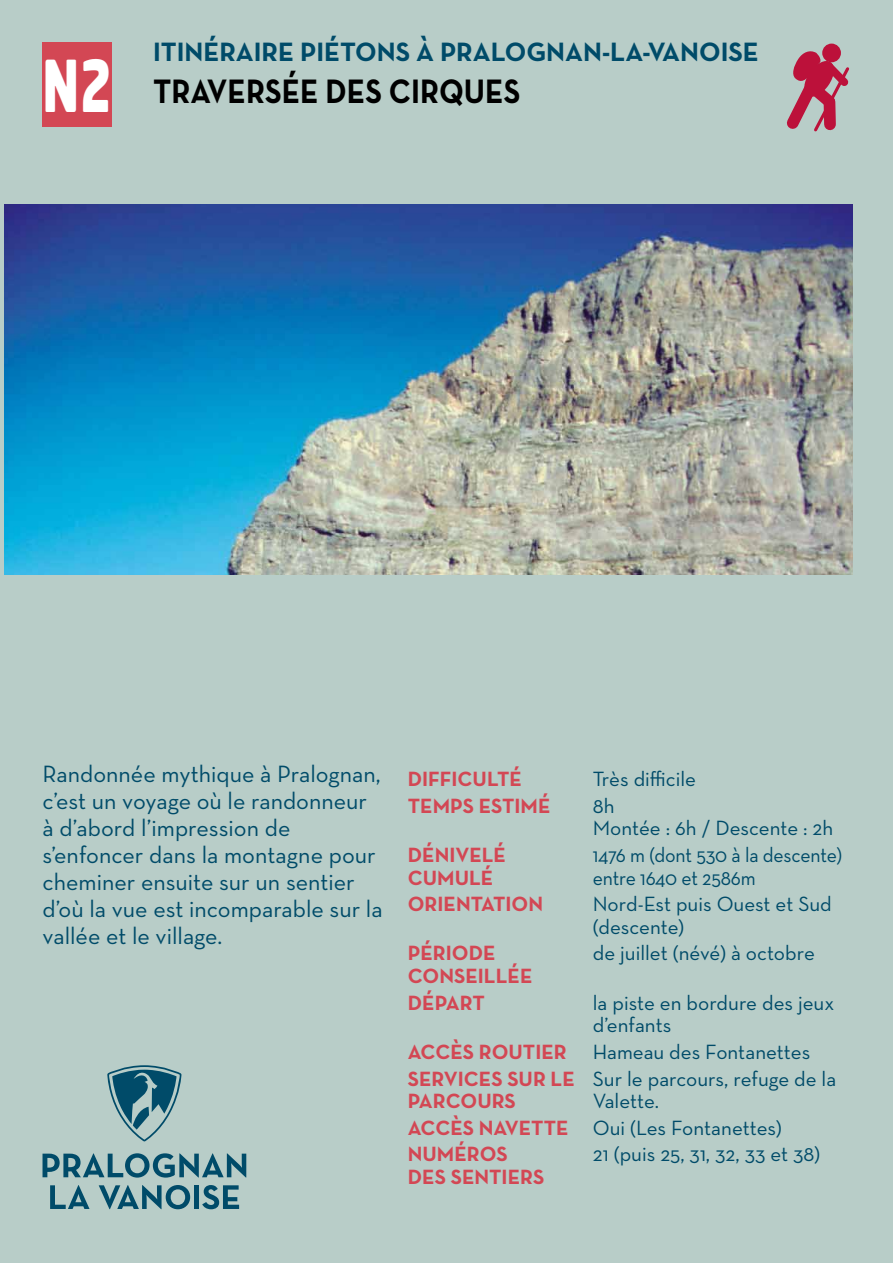
<style>
.page{position:relative;width:893px;height:1263px;background:#b8cdc8}
.page>*{position:absolute;margin:0;border:0;box-sizing:border-box;transform-origin:0 0}
.t1{font:900 70.5px "Neo Sans Std";color:#fff;scale:.7 1}
.t2{font:700 34.5px "Neutra Text";color:#000;scale:.9 1}
.t3{font:700 27px "Neutra Text";color:#004b69}
.t4{font:24px/27px "Neutra Text";color:#004b69}
.t5{font:21px/22.5px "Neutra Text";color:#004b69}
.t6{font:700 21px/22.5px "Neutra Text";color:#d34754}
.t7{font:21px/22.5px "Neutra Text";color:#004b69;scale:.94 1}
.s1{font-weight:400;color:#004b69}
</style>
<div class="page">
<svg style="left:43px;top:1153px;width:203px;height:24px"></svg>
<svg style="left:50px;top:1185px;width:40px;height:24px"></svg>
<svg style="left:99px;top:1185px;width:91px;height:24px"></svg>
<div style="left:194px;top:1185px;width:5px;height:24px;background:#004b69"></div>
<svg style="left:202px;top:1185px;width:37px;height:24px"></svg>
<svg style="left:107px;top:1065px;width:74px;height:76px"></svg>
<div style="left:43px;top:43px;width:69px;height:84px;background:#d34754"></div>
<div style="left:822px;top:44px;width:19px;height:18px;background:#bc113a;border-radius:50%"></div>
<svg style="left:787px;top:49px;width:62px;height:83px"></svg>
<img style="left:4px;top:204px;width:849px;height:371px">
<h1 class="t1" style="left:43px;top:40px;width:101px">N2</h1>
<p class="t3" style="left:153px;top:35px;width:607px">ITINÉRAIRE PIÉTONS À PRALOGNAN-LA-VANOISE</p>
<h2 class="t2" style="left:153px;top:70px;width:410px">TRAVERSÉE DES CIRQUES</h2>
<p class="t4" style="left:43px;top:760px;width:342px">Randonnée mythique à Pralognan, c’est un voyage où le randonneur à d’abord l’impression de s’enfoncer dans la montagne pour cheminer ensuite sur un sentier d’où la vue est incomparable sur la vallée et le village.</p>
<p class="t6" style="left:408px;top:767px;width:116px">DIFFICULTÉ</p>
<p class="t5" style="left:593px;top:767px;width:105px">Très difficile</p>
<p class="t6" style="left:408px;top:794px;width:144px">TEMPS ESTIMÉ</p>
<p class="t5" style="left:593px;top:794px;width:242px">8h<br>Montée : 6h / Descente : 2h</p>
<p class="t6" style="left:408px;top:843px;width:100px">DÉNIVELÉ<br>CUMULÉ</p>
<p class="t7" style="left:593px;top:843px;width:267px">1476 m (dont 530 à la descente) entre 1640 et 2586m</p>
<p class="t6" style="left:408px;top:892px;width:137px">ORIENTATION</p>
<p class="t5" style="left:593px;top:892px;width:241px">Nord-Est puis Ouest et Sud (descente)</p>
<p class="t6" style="left:408px;top:941px;width:126px">PÉRIODE<br>CONSEILLÉE</p>
<p class="t5" style="left:593px;top:942px;width:224px">de juillet (névé) à octobre</p>
<p class="t6" style="left:408px;top:991px;width:77px">DÉPART</p>
<p class="t5" style="left:593px;top:991px;width:243px">la piste en bordure des jeux d’enfants</p>
<p class="t6" style="left:408px;top:1038px;width:404px;line-height:26.7px">ACCÈS ROUTIER <span class="s1">Hameau des Fontanettes<br></span>SERVICES SUR LE</p>
<p class="t6" style="left:408px;top:1089px;width:110px">PARCOURS</p>
<p class="t5" style="left:593px;top:1067px;width:245px">Sur le parcours, refuge de la<br>Valette.</p>
<p class="t6" style="left:408px;top:1114px;width:376px;line-height:26.7px">ACCÈS NAVETTE <span class="s1">Oui (Les Fontanettes)<br></span>NUMÉROS</p>
<p class="t6" style="left:408px;top:1165px;width:138px">DES SENTIERS</p>
<p class="t5" style="left:593px;top:1143px;width:229px">21 (puis 25, 31, 32, 33 et 38)</p>
</div>
